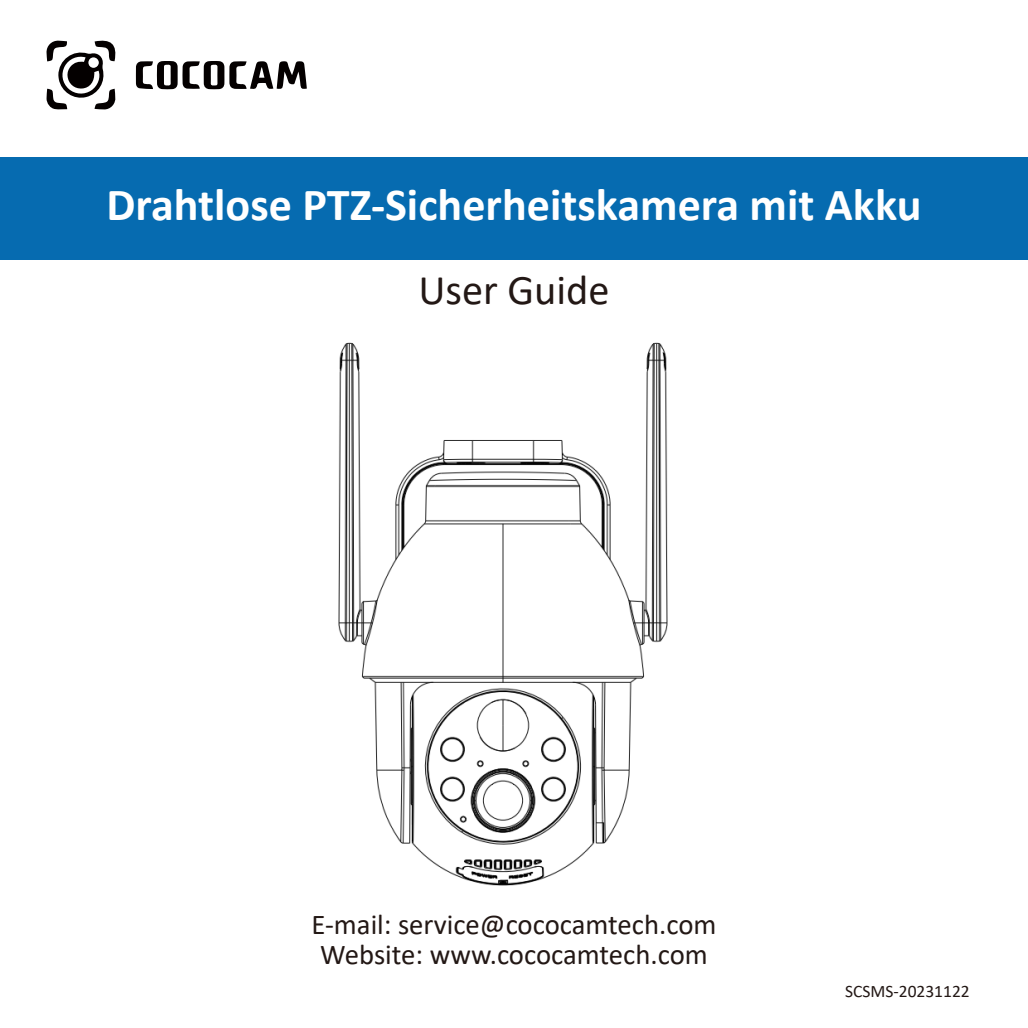
<style>
.page{position:relative;width:1028px;height:1028px;background:#fff}
.page>*{position:absolute;margin:0;border:0;box-sizing:border-box;transform-origin:0 0}
.t1{font:700 46.25px "Calibri";color:#fff}
.t2{font:42.25px "Calibri";color:#231815}
.t3{font:28.75px/30px "Calibri";color:#231815;text-align:center}
.t4{font:17.5px "Calibri";color:#231815}
</style>
<div class="page">
<svg style="left:136px;top:61px;width:171px;height:29px"></svg>
<svg style="left:46px;top:40px;width:70px;height:70px"></svg>
<div style="left:0;top:158px;width:1028px;height:102px;background:#066bb0"></div>
<img style="left:338px;top:342px;width:330px;height:543px">
<h1 class="t1" style="left:107px;top:171px;width:816px">Drahtlose PTZ-Sicherheitskamera mit Akku</h1>
<h2 class="t2" style="left:418px;top:261px;width:193px">User Guide</h2>
<p class="t3" style="left:311px;top:908px;width:406px">E-mail: service@cococamtech.com<br>Website: www.cococamtech.com</p>
<p class="t4" style="left:845px;top:979px;width:126px">SCSMS-20231122</p>
</div>
